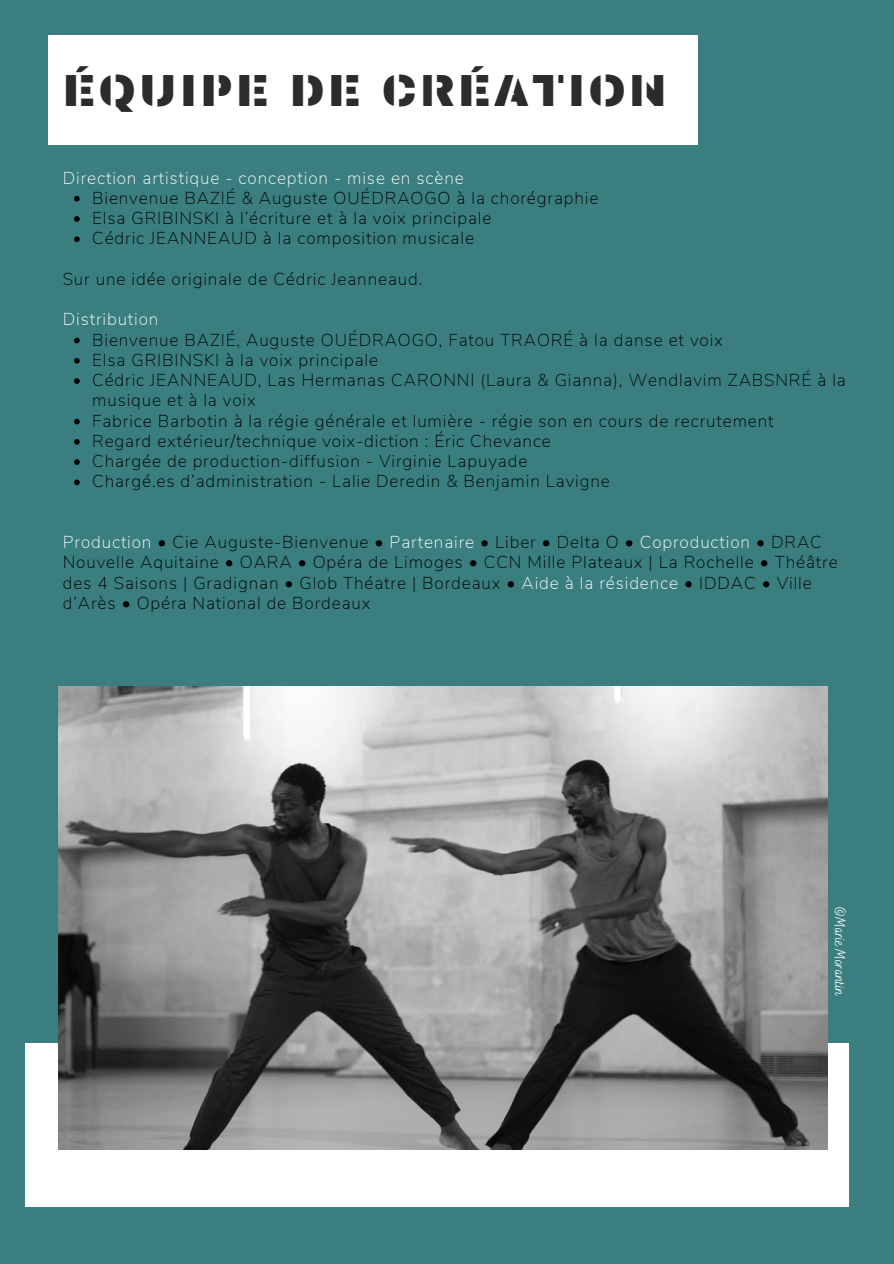
<style>
.page{position:relative;width:894px;height:1264px;background:#fff}
.page>*{position:absolute;margin:0;border:0;box-sizing:border-box;transform-origin:0 0}
.t1{font:45px "Archicoco";letter-spacing:.07em;color:#2c2c2c}
.t2{font:200 17.25px/20.2px "Nunito Sans";letter-spacing:.05em;color:#000}
.t3{font:200 17.25px "Nunito Sans";letter-spacing:.05em;color:#fff}
.t4{font:15px "Bakerie Smooth";color:#fff}
.s1{color:#fff}
</style>
<div class="page">
<div style="left:0;top:0;width:893px;height:1263px;background:#3a7e80"></div>
<div style="left:25px;top:1043px;width:822px;height:163px;background:#fff"></div>
<img style="left:58px;top:686px;width:769px;height:463px">
<div style="left:48px;top:35px;width:649px;height:110px;background:#fff"></div>
<svg style="left:74px;top:196px;width:6px;height:5px"></svg>
<svg style="left:74px;top:216px;width:6px;height:6px"></svg>
<svg style="left:74px;top:236px;width:6px;height:6px"></svg>
<svg style="left:74px;top:338px;width:6px;height:5px"></svg>
<svg style="left:74px;top:358px;width:6px;height:5px"></svg>
<svg style="left:74px;top:378px;width:6px;height:6px"></svg>
<svg style="left:74px;top:419px;width:6px;height:5px"></svg>
<svg style="left:74px;top:439px;width:6px;height:5px"></svg>
<svg style="left:74px;top:459px;width:6px;height:6px"></svg>
<svg style="left:74px;top:479px;width:6px;height:6px"></svg>
<p class="t1" style="left:63px;top:56px;width:605px">ÉQUIPE DE CRÉATION</p>
<h2 class="t3" style="left:63px;top:166px;width:402px">Direction artistique - conception - mise en scène</h2>
<p class="t2" style="left:92px;top:188px;width:507px">Bienvenue BAZIÉ &amp; Auguste OUÉDRAOGO à la chorégraphie</p>
<p class="t2" style="left:92px;top:208px;width:400px">Elsa GRIBINSKI à l’écriture et à la voix principale</p>
<p class="t2" style="left:92px;top:228px;width:383px">Cédric JEANNEAUD à la composition musicale</p>
<h2 class="t2" style="left:63px;top:269px;width:361px">Sur une idée originale de Cédric Jeanneaud.</h2>
<h2 class="t3" style="left:63px;top:308px;width:97px">Distribution</h2>
<p class="t2" style="left:92px;top:330px;width:632px">Bienvenue BAZIÉ, Auguste OUÉDRAOGO, Fatou TRAORÉ à la danse et voix</p>
<p class="t2" style="left:92px;top:350px;width:287px">Elsa GRIBINSKI à la voix principale</p>
<p class="t2" style="left:92px;top:370px;width:755px">Cédric JEANNEAUD, Las Hermanas CARONNI (Laura &amp; Gianna), Wendlavim ZABSNRÉ à la musique et à la voix</p>
<p class="t2" style="left:92px;top:411px;width:682px">Fabrice Barbotin à la régie générale et lumière - régie son en cours de recrutement</p>
<p class="t2" style="left:92px;top:431px;width:460px">Regard extérieur/technique voix-diction : Éric Chevance</p>
<p class="t2" style="left:92px;top:451px;width:436px">Chargée de production-diffusion - Virginie Lapuyade</p>
<p class="t2" style="left:92px;top:471px;width:519px">Chargé.es d’administration - Lalie Deredin &amp; Benjamin Lavigne</p>
<h2 class="t2" style="left:63px;top:532px;width:776px"><span class="s1">Production</span> • Cie Auguste-Bienvenue • <span class="s1">Partenaire</span> • Liber • Delta O • <span class="s1">Coproduction</span> • DRAC Nouvelle Aquitaine • OARA • Opéra de Limoges • CCN Mille Plateaux | La Rochelle • Théâtre des 4 Saisons | Gradignan • Glob Théatre | Bordeaux • <span class="s1">Aide à la résidence</span> • IDDAC • Ville d’Arès • Opéra National de Bordeaux</h2>
<p class="t4" style="left:848px;top:907px;width:90px;rotate:90deg">©Marie Morantin</p>
</div>
